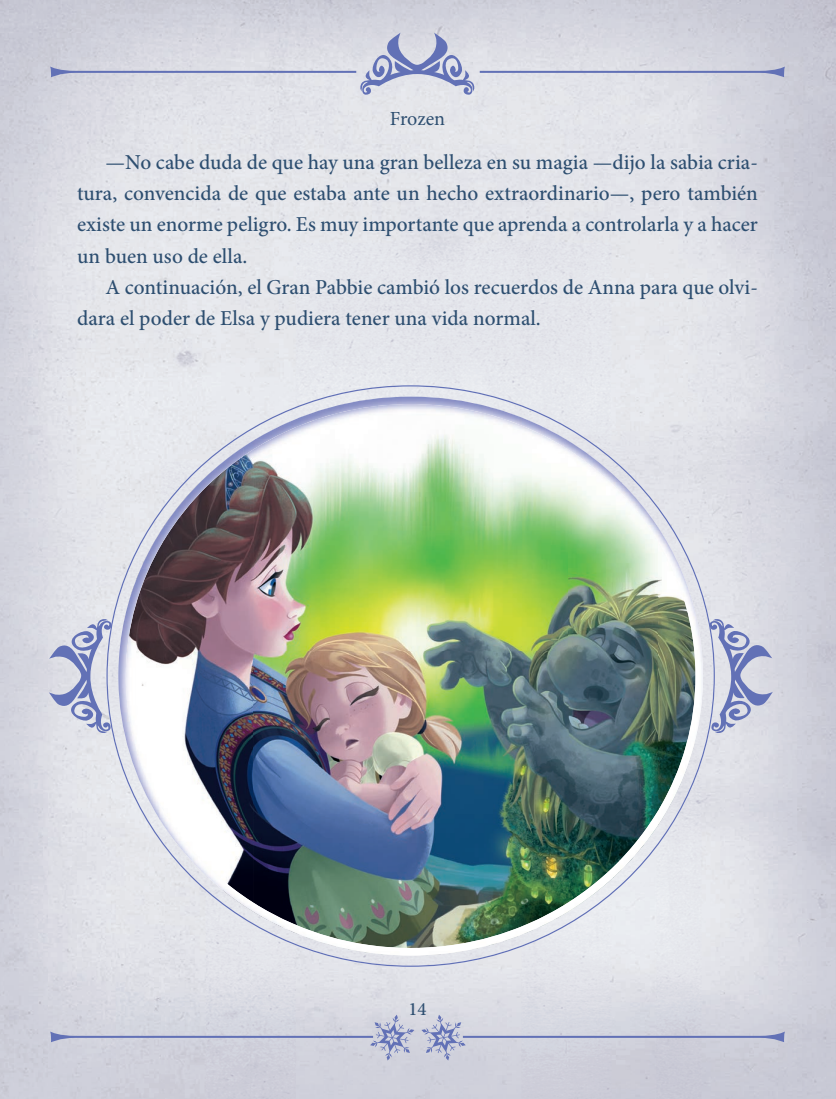
<style>
.page{position:relative;width:836px;height:1099px;background:#fff}
.page>*{position:absolute;margin:0;border:0;box-sizing:border-box;transform-origin:0 0}
.t1{font:500 21.25px/31.2px "Minion Pro";color:#2d4e70;text-align:justify}
.t2{font:20px "Minion Pro";letter-spacing:-.005em;color:#2d4e70}
.t3{font:500 18.75px "Minion Pro";color:#2d4e70}
</style>
<div class="page">
<img style="left:835px;top:1px;width:1px;height:1095px">
<svg style="left:50px;top:33px;width:734px;height:62px;background:#d1d3df"></svg>
<svg style="left:50px;top:1014px;width:364px;height:46px;background:#caccda"></svg>
<svg style="left:421px;top:1014px;width:363px;height:46px;background:#c9ccda"></svg>
<svg style="left:106px;top:385px;width:608px;height:581px;background:#c8d7b9"></svg>
<img style="left:163px;top:440px;width:90px;height:462px">
<img style="left:568px;top:440px;width:90px;height:462px">
<img style="left:119px;top:526px;width:45px;height:159px">
<img style="left:657px;top:527px;width:45px;height:153px">
<img style="left:253px;top:650px;width:315px;height:255px">
<img style="left:258px;top:905px;width:305px;height:42px">
<img style="left:118px;top:685px;width:46px;height:140px">
<img style="left:657px;top:680px;width:45px;height:145px">
<img style="left:163px;top:824px;width:45px;height:53px">
<img style="left:613px;top:823px;width:45px;height:54px">
<img style="left:208px;top:876px;width:54px;height:40px">
<img style="left:559px;top:876px;width:54px;height:40px">
<img style="left:417px;top:915px;width:143px;height:40px">
<img style="left:255px;top:396px;width:311px;height:43px">
<img style="left:164px;top:446px;width:80px;height:79px">
<img style="left:243px;top:439px;width:28px;height:17px">
<img style="left:550px;top:439px;width:71px;height:43px">
<img style="left:610px;top:482px;width:47px;height:43px">
<img style="left:141px;top:525px;width:33px;height:43px">
<img style="left:647px;top:525px;width:33px;height:43px">
<img style="left:118px;top:568px;width:42px;height:251px">
<img style="left:661px;top:568px;width:42px;height:251px">
<img style="left:159px;top:803px;width:43px;height:68px">
<img style="left:619px;top:804px;width:42px;height:67px">
<img style="left:201px;top:860px;width:43px;height:45px">
<img style="left:577px;top:860px;width:43px;height:45px">
<img style="left:243px;top:895px;width:42px;height:33px">
<img style="left:536px;top:895px;width:42px;height:33px">
<img style="left:285px;top:919px;width:251px;height:36px">
<svg style="left:49px;top:617px;width:63px;height:117px;background:#bcc1d9"></svg>
<svg style="left:709px;top:617px;width:63px;height:117px;background:#babfd8"></svg>
<p class="t2" style="left:390px;top:105px;width:57px">Frozen</p>
<p class="t1" style="left:77px;top:146px;width:682px;text-indent:28px">—No cabe duda de que hay una gran belleza en su magia —dijo la sabia cria&shy;tura, convencida de que estaba ante un hecho extraordinario—, pero también existe un enorme peligro. Es muy importante que aprenda a controlarla y a hacer un buen uso de ella.</p>
<p class="t1" style="left:77px;top:271px;width:682px;text-indent:28px">A continuación, el Gran Pabbie cambió los recuerdos de Anna para que olvi&shy;dara el poder de Elsa y pudiera tener una vida normal.</p>
<p class="t3" style="left:408px;top:996px;width:20px">14</p>
</div>
